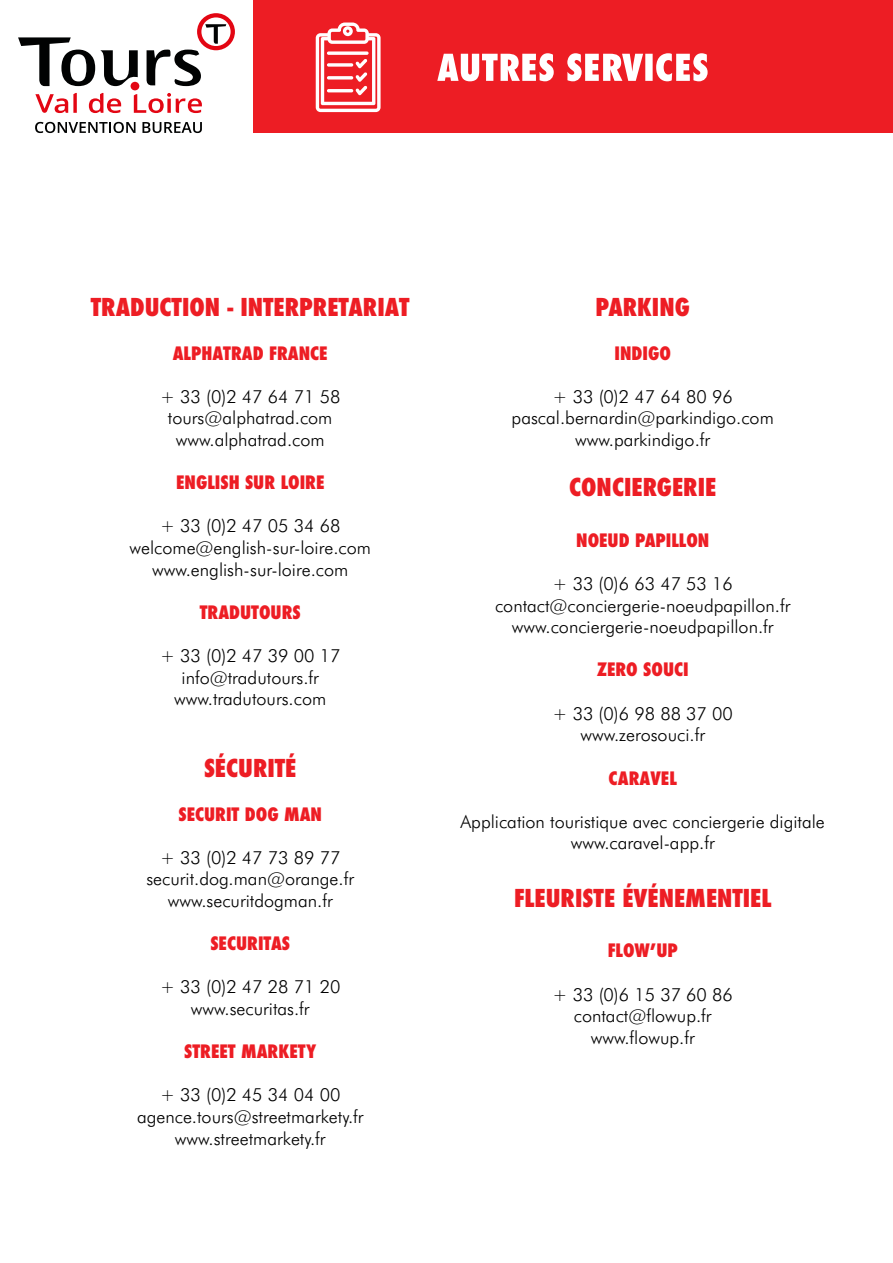
<style>
.page{position:relative;width:893px;height:1263px;background:#fff}
.page>*{position:absolute;margin:0;border:0;box-sizing:border-box;transform-origin:0 0}
.t1{font:800 condensed 24px "Futura";color:#ed1d24}
.t2{font:300 18px/21.6px "Futura BT";color:#000;text-align:center}
.t3{font:800 condensed 18px "Futura";color:#ed1d24}
</style>
<div class="page">
<div style="left:253px;top:0;width:640px;height:133px;background:#ed1d24"></div>
<svg style="left:18px;top:37px;width:77px;height:49px"></svg>
<svg style="left:101px;top:50px;width:37px;height:36px"></svg>
<svg style="left:35px;top:93px;width:42px;height:20px"></svg>
<svg style="left:89px;top:93px;width:32px;height:20px"></svg>
<svg style="left:134px;top:93px;width:68px;height:20px"></svg>
<svg style="left:147px;top:13px;width:88px;height:73px"></svg>
<div style="left:131px;top:82px;width:8px;height:8px;background:#e30613;border-radius:50%"></div>
<svg style="left:35px;top:122px;width:101px;height:11px"></svg>
<svg style="left:142px;top:122px;width:60px;height:11px"></svg>
<svg style="left:437px;top:53px;width:271px;height:28px"></svg>
<svg style="left:316px;top:23px;width:65px;height:89px"></svg>
<h1 class="t1" style="left:91px;top:291px;width:320px">TRADUCTION - INTERPRETARIAT</h1>
<p class="t3" style="left:173px;top:341px;width:156px">ALPHATRAD FRANCE</p>
<p class="t2" style="left:160px;top:385px;width:182px">+ 33 (0)2 47 64 71 58 tours@alphatrad.com www.alphatrad.com</p>
<p class="t3" style="left:176px;top:470px;width:150px">ENGLISH SUR LOIRE</p>
<p class="t2" style="left:129px;top:515px;width:243px">+ 33 (0)2 47 05 34 68 welcome@english-sur-loire.com www.english-sur-loire.com</p>
<p class="t3" style="left:200px;top:600px;width:103px">TRADUTOURS</p>
<p class="t2" style="left:160px;top:645px;width:182px">+ 33 (0)2 47 39 00 17 info@tradutours.fr www.tradutours.com</p>
<h1 class="t1" style="left:204px;top:752px;width:94px">SÉCURITÉ</h1>
<p class="t3" style="left:178px;top:801px;width:145px">SECURIT DOG MAN</p>
<p class="t2" style="left:146px;top:846px;width:209px">+ 33 (0)2 47 73 89 77 securit.dog.man@orange.fr www.securitdogman.fr</p>
<p class="t3" style="left:210px;top:931px;width:81px">SECURITAS</p>
<p class="t2" style="left:160px;top:976px;width:182px">+ 33 (0)2 47 28 71 20 www.securitas.fr</p>
<p class="t3" style="left:184px;top:1039px;width:134px">STREET MARKETY</p>
<p class="t2" style="left:137px;top:1084px;width:228px">+ 33 (0)2 45 34 04 00 agence.tours@streetmarkety.fr www.streetmarkety.fr</p>
<h1 class="t1" style="left:595px;top:291px;width:96px">PARKING</h1>
<p class="t3" style="left:614px;top:341px;width:58px">INDIGO</p>
<p class="t2" style="left:512px;top:385px;width:264px">+ 33 (0)2 47 64 80 96 pascal.bernardin@parkindigo.com www.parkindigo.fr</p>
<h1 class="t1" style="left:569px;top:471px;width:149px">CONCIERGERIE</h1>
<p class="t3" style="left:576px;top:528px;width:135px">NOEUD PAPILLON</p>
<p class="t2" style="left:495px;top:573px;width:297px">+ 33 (0)6 63 47 53 16 contact@conciergerie-noeudpapillon.fr www.conciergerie-noeudpapillon.fr</p>
<p class="t3" style="left:597px;top:657px;width:93px">ZERO SOUCI</p>
<p class="t2" style="left:553px;top:702px;width:182px">+ 33 (0)6 98 88 37 00 www.zerosouci.fr</p>
<p class="t3" style="left:609px;top:765px;width:70px">CARAVEL</p>
<p class="t2" style="left:461px;top:810px;width:366px">Application touristique avec conciergerie digitale www.caravel-app.fr</p>
<h1 class="t1" style="left:514px;top:882px;width:259px">FLEURISTE ÉVÉNEMENTIEL</h1>
<p class="t3" style="left:608px;top:938px;width:72px">FLOW’UP</p>
<p class="t2" style="left:553px;top:983px;width:182px">+ 33 (0)6 15 37 60 86 contact@flowup.fr www.flowup.fr</p>
</div>
